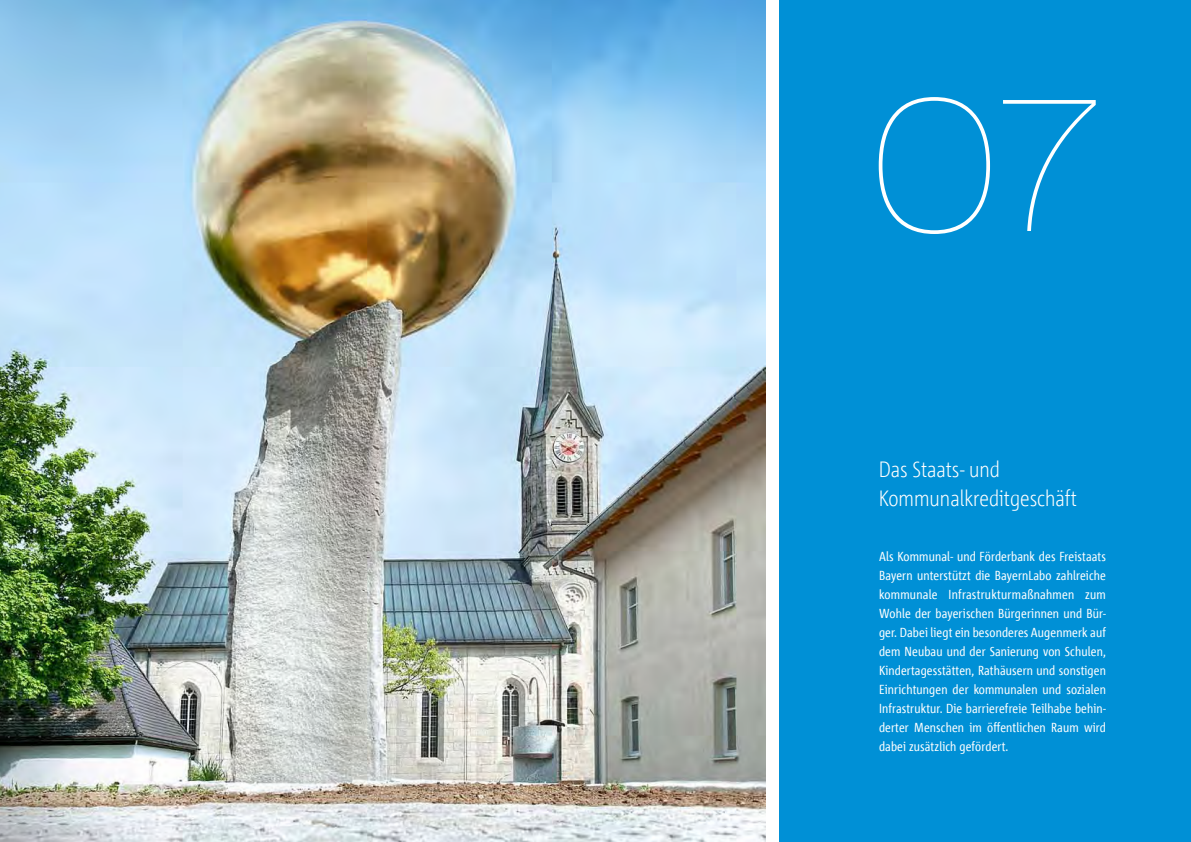
<style>
.page{position:relative;width:1191px;height:842px;background:#fff}
.page>*{position:absolute;margin:0;border:0;box-sizing:border-box;transform-origin:0 0}
.t1{font:900 expanded 186px "Helvetica Neue LT";color:#fff}
.t2{font:300 22px/28.3px "Corpid Cd L Finc";color:#fff}
.t3{font:13px/19px "Corpid Cd L Finc";letter-spacing:.01em;color:#fff;text-align:justify}
</style>
<div class="page">
<div style="left:780px;top:0;width:411px;height:842px;background:#0090d6"></div>
<img style="left:0;top:0;width:765px;height:842px">
<h1 class="t1" style="left:874px;top:57px;width:232px">07</h1>
<h2 class="t2" style="left:878px;top:456px;width:200px">Das Staats- und<br>Kommunalkreditgeschäft</h2>
<p class="t3" style="left:879px;top:547px;width:228px">Als Kommunal- und Förderbank des Freistaats Bayern unterstützt die BayernLabo zahlreiche kommunale Infrastrukturmaßnahmen zum Wohle der bayerischen Bürgerinnen und Bür&shy;ger. Dabei liegt ein besonderes Augenmerk auf dem Neubau und der Sanierung von Schulen, Kindertagesstätten, Rathäusern und sonstigen Einrichtungen der kommunalen und sozialen Infrastruktur. Die barrierefreie Teilhabe behin&shy;derter Menschen im öffentlichen Raum wird dabei zusätzlich gefördert.</p>
</div>
